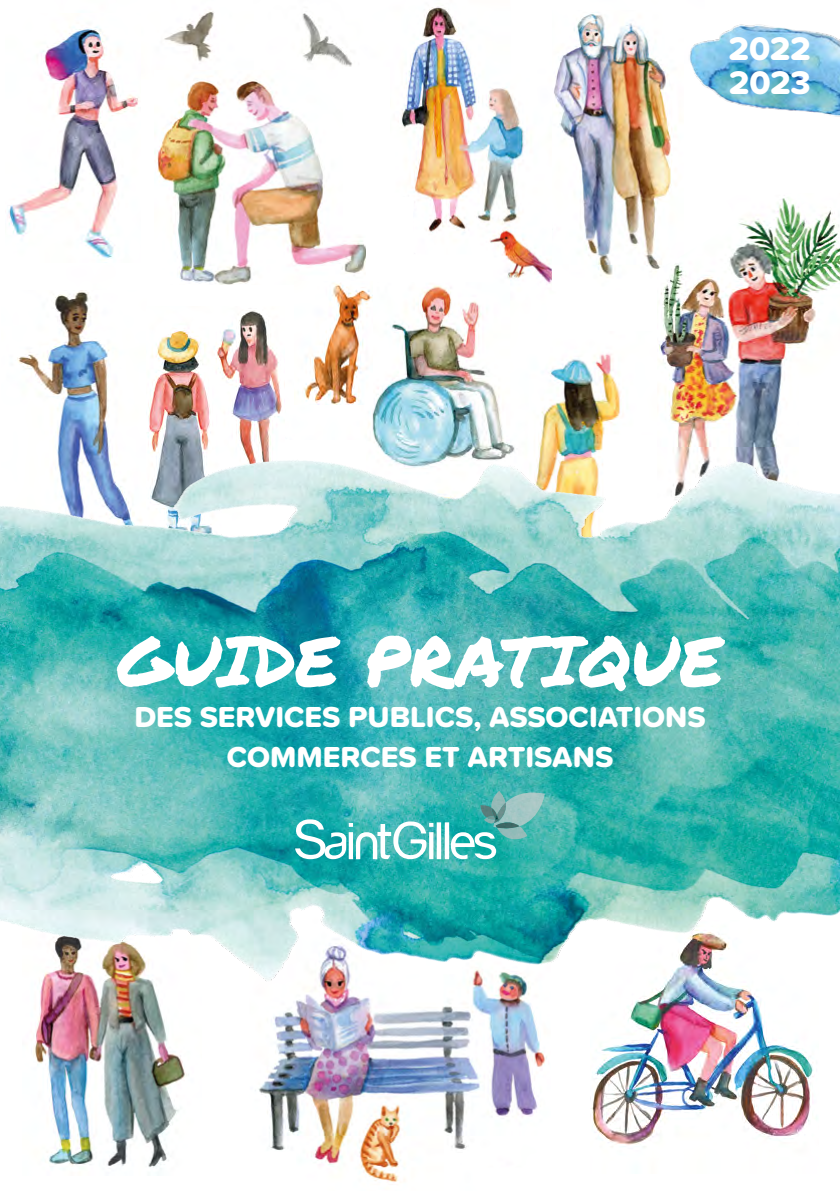
<style>
.page{position:relative;width:840px;height:1191px;background:#fff}
.page>*{position:absolute;margin:0;border:0;box-sizing:border-box;transform-origin:0 0}
.t1{font:70px "Permanent Marker";color:#fff}
.t2{font:34px/34px "Proxima Soft Extrabld";color:#fff}
.t3{font:30px/40px "Proxima Soft Extrabld";color:#fff;text-align:center}
</style>
<div class="page">
<img style="left:164px;top:7px;width:457px;height:391px">
<img style="left:258px;top:1028px;width:289px;height:154px">
<img style="left:591px;top:1028px;width:223px;height:119px">
<img style="left:154px;top:71px;width:212px;height:214px">
<div style="left:342px;top:67px;width:47px;height:167px;background:#fff"></div>
<div style="left:366px;top:197px;width:46px;height:84px;background:#fff"></div>
<img style="left:8px;top:26px;width:131px;height:233px">
<img style="left:294px;top:281px;width:78px;height:117px">
<img style="left:33px;top:1028px;width:152px;height:141px">
<img style="left:17px;top:290px;width:93px;height:108px">
<img style="left:152px;top:306px;width:132px;height:92px">
<div style="left:559px;top:64px;width:167px;height:266px;background:#fff"></div>
<img style="left:552px;top:11px;width:124px;height:279px">
<img style="left:657px;top:193px;width:182px;height:205px">
<div style="left:798px;top:379px;width:41px;height:126px;background:#fff"></div>
<img style="left:0;top:398px;width:839px;height:630px">
<svg style="left:295px;top:790px;width:249px;height:69px;background:#5bbebc"></svg>
<img style="left:690px;top:24px;width:149px;height:93px">
<p class="t2" style="left:728px;top:31px;width:83px">2022<br>2023</p>
<h1 class="t1" style="left:117px;top:609px;width:607px">GUIDE PRATIQUE</h1>
<p class="t3" style="left:134px;top:696px;width:572px">DES SERVICES PUBLICS, ASSOCIATIONS<br>COMMERCES ET ARTISANS</p>
</div>
